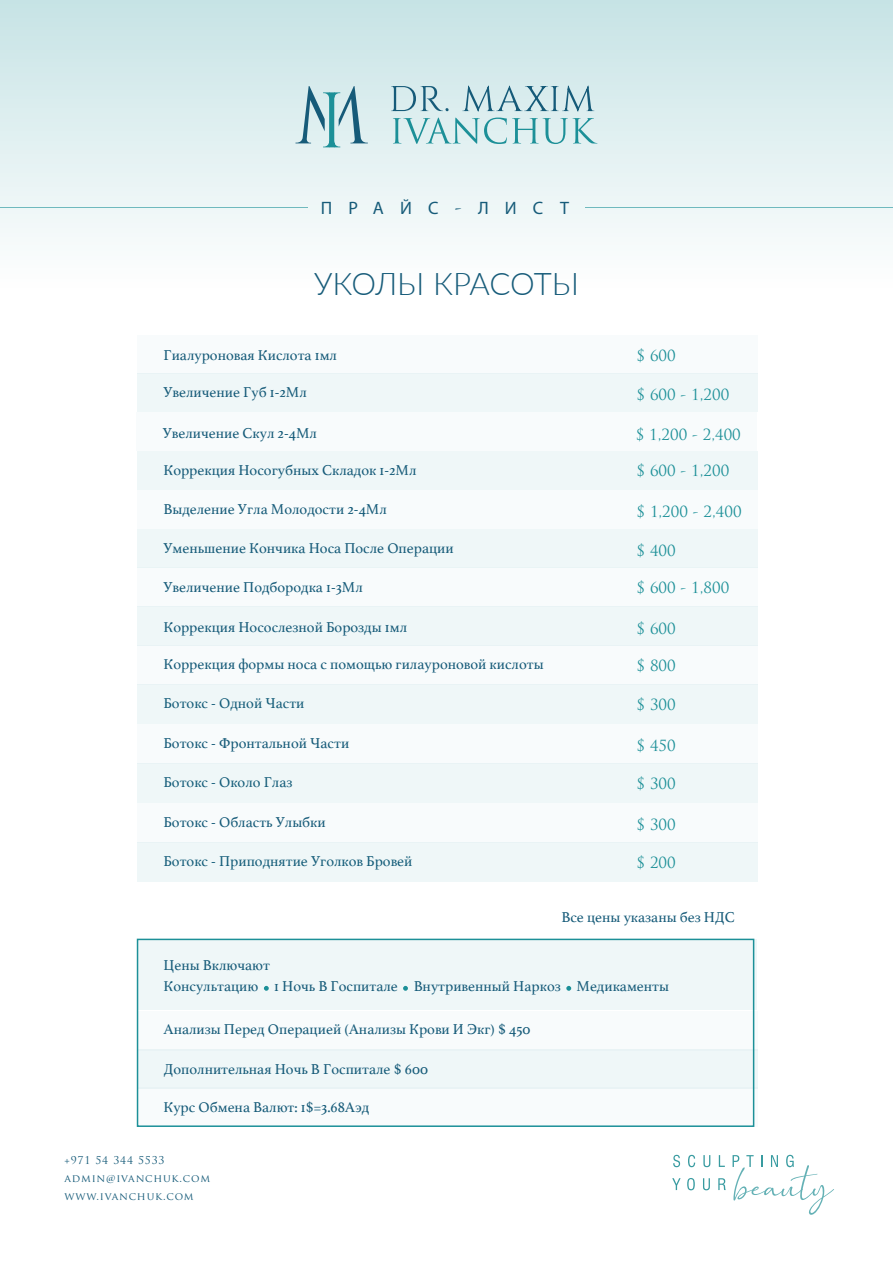
<style>
.page{position:relative;width:893px;height:1263px;background:#fff}
.page>*{position:absolute;margin:0;border:0;box-sizing:border-box;transform-origin:0 0}
.t1{font:300 31.2px "Lato";letter-spacing:-.015em;color:#165b79}
.t2{font:18px "Myriad Pro";letter-spacing:.9em;color:#165b79}
.t3{font:15px/21px "Athelas";color:#165b79}
.t4{font:15px "Trajan Pro";color:#1c9098}
.t5{font:10.5px/18px "Trajan Pro";letter-spacing:.08em;color:#165b79}
.s1{font-family:"Trajan Pro"}
</style>
<div class="page">
<div style="left:0;top:0;width:893px;height:449px;background:linear-gradient(to bottom,#cde6e8,#fff)"></div>
<svg style="left:295px;top:86px;width:73px;height:61px"></svg>
<svg style="left:391px;top:86px;width:58px;height:25px"></svg>
<svg style="left:462px;top:86px;width:132px;height:26px"></svg>
<svg style="left:393px;top:118px;width:204px;height:26px"></svg>
<hr style="left:0;top:207px;width:307px;height:1px;background:#1c9098">
<hr style="left:586px;top:207px;width:307px;height:1px;background:#1c9098">
<svg style="left:673px;top:1155px;width:7px;height:12px"></svg>
<svg style="left:688px;top:1155px;width:7px;height:12px"></svg>
<svg style="left:703px;top:1155px;width:7px;height:12px"></svg>
<svg style="left:719px;top:1155px;width:6px;height:12px"></svg>
<svg style="left:672px;top:1178px;width:9px;height:12px"></svg>
<svg style="left:687px;top:1178px;width:8px;height:12px"></svg>
<svg style="left:703px;top:1178px;width:7px;height:12px"></svg>
<svg style="left:718px;top:1178px;width:8px;height:12px"></svg>
<svg style="left:733px;top:1155px;width:101px;height:60px"></svg>
<div style="left:137px;top:529px;width:620px;height:39px;background:#eff7f8"></div>
<div style="left:137px;top:490px;width:620px;height:39px;background:#f8fbfc"></div>
<div style="left:137px;top:335px;width:620px;height:38px;background:#f8fbfc"></div>
<div style="left:137px;top:373px;width:620px;height:39px;background:#eff7f8"></div>
<div style="left:136px;top:412px;width:621px;height:39px;background:#f8fbfc"></div>
<div style="left:137px;top:451px;width:620px;height:39px;background:#eff7f8"></div>
<div style="left:137px;top:567px;width:620px;height:40px;background:#f8fbfc"></div>
<div style="left:137px;top:645px;width:620px;height:40px;background:#f8fbfc"></div>
<div style="left:137px;top:606px;width:620px;height:40px;background:#eff7f8"></div>
<div style="left:137px;top:724px;width:620px;height:40px;background:#f8fbfc"></div>
<div style="left:137px;top:685px;width:620px;height:39px;background:#eff7f8"></div>
<div style="left:137px;top:803px;width:620px;height:39px;background:#f8fbfc"></div>
<div style="left:137px;top:764px;width:620px;height:39px;background:#eff7f8"></div>
<div style="left:137px;top:842px;width:620px;height:40px;background:#eff7f8"></div>
<div style="left:137px;top:1088px;width:620px;height:39px;background:#f8fbfc"></div>
<div style="left:137px;top:1011px;width:620px;height:39px;background:#f8fbfc"></div>
<div style="left:137px;top:1050px;width:620px;height:39px;background:#eff7f8"></div>
<div style="left:137px;top:939px;width:619px;height:70px;background:#eff7f8"></div>
<svg style="left:264px;top:986px;width:5px;height:5px"></svg>
<svg style="left:403px;top:986px;width:5px;height:5px"></svg>
<svg style="left:566px;top:986px;width:5px;height:5px"></svg>
<div style="left:137px;top:939px;width:617px;height:188px;border:2px solid #1c9098"></div>
<p class="t2" style="left:321px;top:196px;width:250px">ПРАЙС<span class="s1">-</span>ЛИСТ</p>
<h1 class="t1" style="left:314px;top:262px;width:267px">УКОЛЫ КРАСОТЫ</h1>
<p class="t3" style="left:163px;top:344px;width:175px">Гиалуроновая Кислота 1мл</p>
<p class="t4" style="left:637px;top:346px;width:41px">$ 600</p>
<p class="t3" style="left:163px;top:381px;width:145px">Увеличение Губ 1-2Мл</p>
<p class="t4" style="left:637px;top:385px;width:94px">$ 600 - 1,200</p>
<p class="t3" style="left:163px;top:422px;width:156px">Увеличение Скул 2-4Мл</p>
<p class="t4" style="left:636px;top:425px;width:107px">$ 1,200 - 2,400</p>
<p class="t3" style="left:163px;top:459px;width:255px">Коррекция Носогубных Складок 1-2Мл</p>
<p class="t4" style="left:637px;top:461px;width:94px">$ 600 - 1,200</p>
<p class="t3" style="left:163px;top:498px;width:225px">Выделение Угла Молодости 2-4Мл</p>
<p class="t4" style="left:637px;top:502px;width:107px">$ 1,200 - 2,400</p>
<p class="t3" style="left:163px;top:537px;width:292px">Уменьшение Кончика Носа После Операции</p>
<p class="t4" style="left:637px;top:541px;width:41px">$ 400</p>
<p class="t3" style="left:163px;top:576px;width:201px">Увеличение Подбородка 1-3Мл</p>
<p class="t4" style="left:637px;top:578px;width:94px">$ 600 - 1,800</p>
<p class="t3" style="left:163px;top:616px;width:245px">Коррекция Носослезной Борозды 1мл</p>
<p class="t4" style="left:637px;top:618px;width:41px">$ 600</p>
<p class="t3" style="left:163px;top:653px;width:382px">Коррекция формы носа с помощью гилауроновой кислоты</p>
<p class="t4" style="left:637px;top:656px;width:41px">$ 800</p>
<p class="t3" style="left:163px;top:692px;width:143px">Ботокс - Одной Части</p>
<p class="t4" style="left:637px;top:695px;width:41px">$ 300</p>
<p class="t3" style="left:163px;top:732px;width:187px">Ботокс - Фронтальной Части</p>
<p class="t4" style="left:637px;top:736px;width:41px">$ 450</p>
<p class="t3" style="left:163px;top:771px;width:131px">Ботокс - Около Глаз</p>
<p class="t4" style="left:637px;top:774px;width:41px">$ 300</p>
<p class="t3" style="left:163px;top:811px;width:164px">Ботокс - Область Улыбки</p>
<p class="t4" style="left:637px;top:815px;width:41px">$ 300</p>
<p class="t3" style="left:163px;top:850px;width:251px">Ботокс - Приподнятие Уголков Бровей</p>
<p class="t4" style="left:637px;top:853px;width:41px">$ 200</p>
<p class="t3" style="left:561px;top:906px;width:175px">Все цены указаны без НДС</p>
<p class="t3" style="left:163px;top:954px;width:507px">Цены Включают<br>Консультацию 1 Ночь В Госпитале Внутривенный Наркоз Медикаменты</p>
<p class="t3" style="left:163px;top:1018px;width:369px">Анализы Перед Операцией (Анализы Крови И Экг) $ 450</p>
<p class="t3" style="left:164px;top:1058px;width:266px">Дополнительная Ночь В Госпитале $ 600</p>
<p class="t3" style="left:163px;top:1096px;width:207px">Курс Обмена Валют: 1$=3.68Аэд</p>
<p class="t5" style="left:65px;top:1151px;width:147px">+971 54 344 5533<br>ADMIN@IVANCHUK.COM<br>WWW.IVANCHUK.COM</p>
</div>
